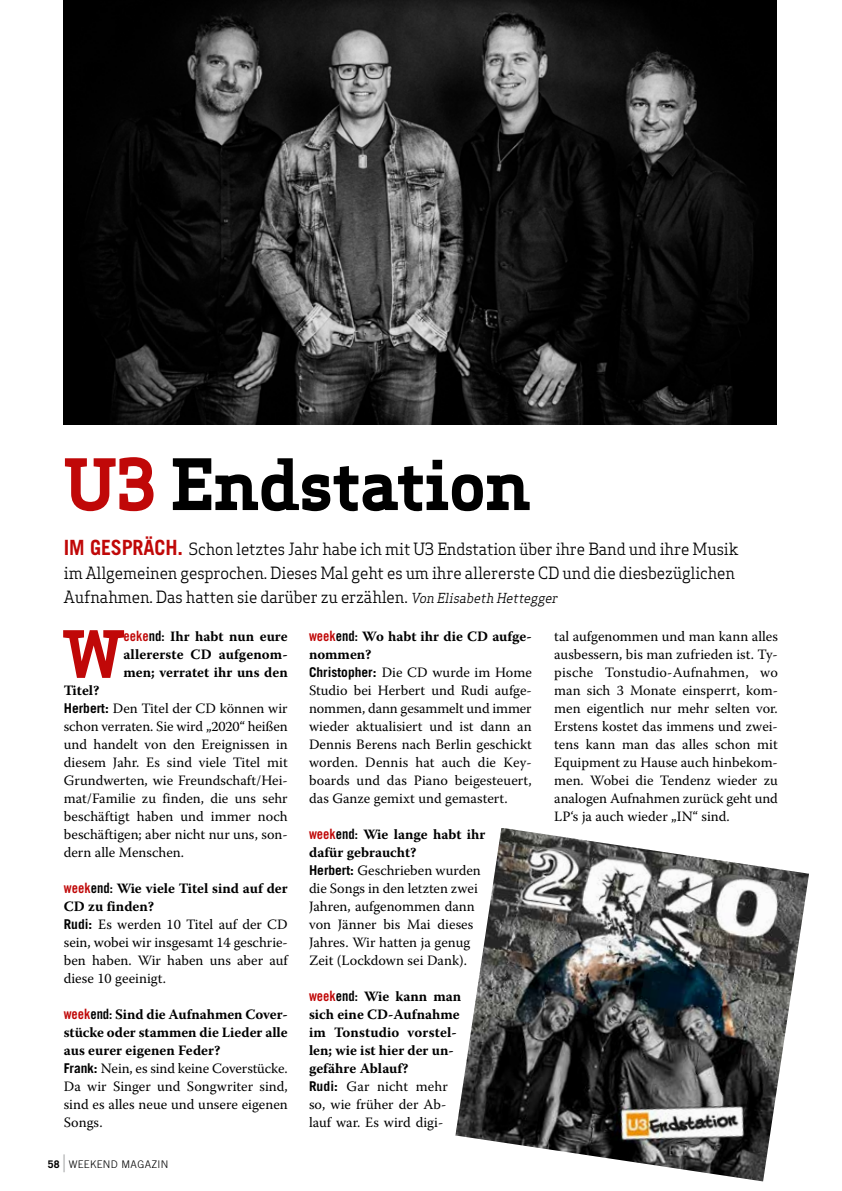
<style>
.page{position:relative;width:842px;height:1191px;background:#fff}
.page>*{position:absolute;margin:0;border:0;box-sizing:border-box;transform-origin:0 0}
.t1{font:700 69px "Apex Serif";letter-spacing:-.01em;color:#000}
.t2{font:700 62.25px "Apex Serif";color:#c00808}
.t3{font:700 24px "Trade Gothic LT Std";color:#b1b2b3;scale:.4 1}
.t4{font:16.5px/24px "Apex Serif";letter-spacing:-.01em;color:#000;scale:.95 1}
.t5{font:14.25px/18px "Warnock Pro";color:#000}
.t6{font:700 14.25px/18px "Warnock Pro";color:#000;text-align:justify}
.t7{font:300 10.5px "Trade Gothic LT Std";letter-spacing:.03em;color:#000}
.t8{font:700 10.5px "Trade Gothic LT Std";color:#000}
.s1{color:#c00808}
.s2{font-family:"Trade Gothic LT Std";font-weight:700;font-size:21px;color:#c00808}
.s3{font-style:italic;font-size:13.5px}
.s4{font-family:"Trade Gothic LT Std Bd Cn 20";font-weight:400;color:#c00808}
.s5{font-family:"Trade Gothic LT Std Bd Cn 20";font-weight:400}
.s6{font-weight:700}
.s7{font-family:"Trade Gothic LT Std";font-weight:700;font-size:13.5px}
.s8{font-family:"Trade Gothic LT Std Bd Cn 20";color:#c00808}
.s9{font-family:"Trade Gothic LT Std Bd Cn 20"}
.s10{font-family:"Trade Gothic LT Std";font-size:13.5px}
.s11{font-weight:400}
</style>
<div class="page">
<img style="left:63px;top:0;width:714px;height:425px">
<img style="left:455px;top:828px;width:354px;height:353px">
<h1 class="t1" style="left:64px;top:440px;width:468px"><span class="s1">U3</span> Endstation</h1>
<p class="t4" style="left:64px;top:537px;width:712px"><span class="s2">IM GESPRÄCH.</span> Schon letztes Jahr habe ich mit U3 Endstation über ihre Band und ihre Musik im Allgemeinen gesprochen. Dieses Mal geht es um ihre allererste CD und die diesbezüglichen<br>Aufnahmen. Das hatten sie darüber zu erzählen. <span class="s3">Von Elisabeth Hettegger</span></p>
<h2 class="t2" style="left:64px;top:613px;width:61px">W</h2>
<p class="t6" style="left:123px;top:627px;width:166px"><span class="s4">eeke</span><span class="s5">nd:</span> Ihr habt nun eure allererste CD aufgenom&shy;men; verratet ihr uns den</p>
<p class="t5" style="left:64px;top:681px;width:225px"><span class="s6">Titel?<br></span><span class="s7">Herbert:</span> Den Titel der CD können wir schon verraten. Sie wird „2020“ heißen und handelt von den Ereignissen in diesem Jahr. Es sind viele Titel mit<br>Grundwerten, wie Freundschaft/Hei&shy;mat/Familie zu finden, die uns sehr beschäftigt haben und immer noch beschäftigen; aber nicht nur uns, son&shy;dern alle Menschen.</p>
<p class="t5" style="left:64px;top:879px;width:226px"><span class="s8">week</span><span class="s9">end:</span> <span class="s6">Wie viele Titel sind auf der<br>CD zu finden?<br></span><span class="s7">Rudi:</span> Es werden 10 Titel auf der CD sein, wobei wir insgesamt 14 geschrie&shy;ben haben. Wir haben uns aber auf diese 10 geeinigt.</p>
<p class="t5" style="left:64px;top:1005px;width:225px"><span class="s8">week</span><span class="s9">end:</span> <span class="s6">Sind die Aufnahmen Cover&shy;stücke oder stammen die Lieder alle aus eurer eigenen Feder?<br></span><span class="s7">Frank:</span> Nein, es sind keine Coverstücke.<br>Da wir Singer und Songwriter sind, sind es alles neue und unsere eigenen<br>Songs.</p>
<p class="t8" style="left:48px;top:1157px;width:13px">58</p>
<h3 class="t3" style="left:63px;top:1148px;width:7px">|</h3>
<p class="t7" style="left:69px;top:1157px;width:101px">WEEKEND MAGAZIN</p>
<p class="t5" style="left:309px;top:627px;width:224px"><span class="s8">week</span><span class="s9">end:</span> <span class="s6">Wo habt ihr die CD aufge&shy;nommen?<br></span><span class="s7">Christopher:</span> Die CD wurde im Home<br>Studio bei Herbert und Rudi aufge&shy;nommen, dann gesammelt und immer wieder aktualisiert und ist dann an<br>Dennis Berens nach Berlin geschickt worden. Dennis hat auch die Key&shy;boards und das Piano beigesteuert, das Ganze gemixt und gemastert.</p>
<p class="t5" style="left:309px;top:825px;width:178px"><span class="s8">week</span><span class="s9">end:</span> <span class="s6">Wie lange habt ihr dafür gebraucht?<br></span><span class="s7">Herbert:</span> Geschrieben wurden die Songs in den letzten zwei<br>Jahren, aufgenommen dann von Jänner bis Mai dieses<br>Jahres. Wir hatten ja genug<br>Zeit (Lockdown sei Dank).</p>
<p class="t6" style="left:309px;top:987px;width:154px;text-align:left"><span class="s4">week</span><span class="s5">end:</span> Wie kann man sich eine CD-Aufnahme im Tonstudio vorstel&shy;len; wie ist hier der un&shy;gefähre Ablauf?<br><span class="s10">Rudi:</span> <span class="s11">Gar nicht mehr so, wie früher der Ab&shy;lauf war. Es wird digi-</span></p>
<p class="t5" style="left:554px;top:627px;width:225px;text-align:justify">tal aufgenommen und man kann alles ausbessern, bis man zufrieden ist. Ty&shy;pische Tonstudio-Aufnahmen, wo man sich 3 Monate einsperrt, kom&shy;men eigentlich nur mehr selten vor.<br>Erstens kostet das immens und zwei&shy;tens kann man das alles schon mit Equipment zu Hause auch hinbekom&shy;men. Wobei die Tendenz wieder zu analogen Aufnahmen zurück geht und LP‘s ja auch wieder „IN“ sind.</p>
</div>
